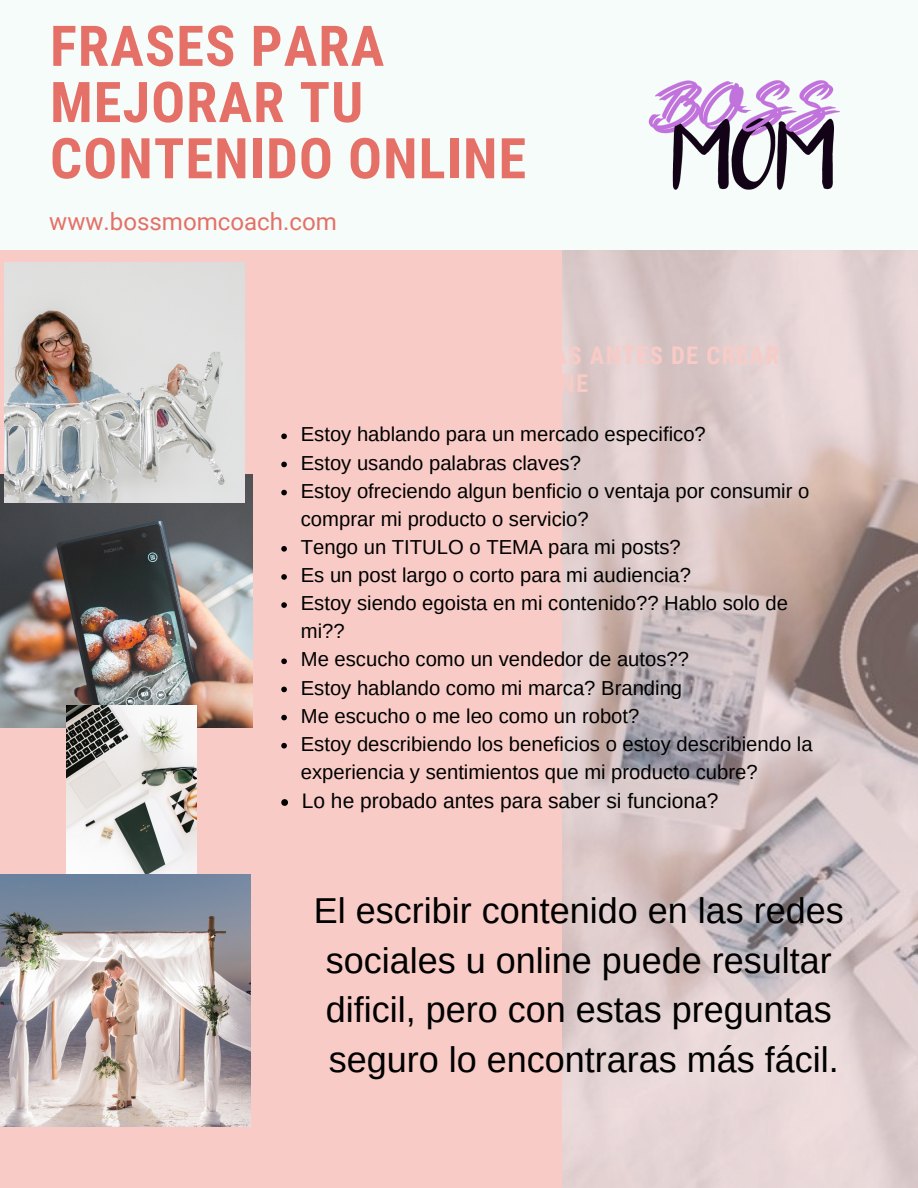
<style>
.page{position:relative;width:918px;height:1188px;background:#f8cbc6}
.page>*{position:absolute;margin:0;border:0;box-sizing:border-box;transform-origin:0 0}
.t1{font:700 56.25px/56.2px "Roboto Condensed";letter-spacing:.02em;color:#e47068}
.t2{font:36px/49.5px "Arimo";color:#000;text-align:center}
.t3{font:24.15px "Roboto";color:#e47068}
.t4{font:21px "Arimo";color:#000}
.t5{font:20.25px/28.2px "Arimo";color:#000}
</style>
<div class="page">
<div style="left:0;top:0;width:918px;height:250px;background:#f6fcf9"></div>
<img style="left:0;top:474px;width:253px;height:253px">
<img style="left:5px;top:262px;width:240px;height:240px">
<img style="left:66px;top:705px;width:131px;height:169px">
<img style="left:0;top:874px;width:250px;height:252px">
<img style="left:563px;top:250px;width:355px;height:938px">
<svg style="left:281px;top:434px;width:6px;height:5px"></svg>
<svg style="left:281px;top:462px;width:6px;height:5px"></svg>
<svg style="left:281px;top:490px;width:6px;height:5px"></svg>
<svg style="left:281px;top:546px;width:6px;height:6px"></svg>
<svg style="left:281px;top:574px;width:6px;height:6px"></svg>
<svg style="left:281px;top:602px;width:6px;height:6px"></svg>
<svg style="left:281px;top:659px;width:6px;height:5px"></svg>
<svg style="left:281px;top:687px;width:6px;height:5px"></svg>
<svg style="left:281px;top:715px;width:6px;height:5px"></svg>
<svg style="left:281px;top:743px;width:6px;height:6px"></svg>
<svg style="left:281px;top:799px;width:7px;height:7px"></svg>
<img style="left:648px;top:80px;width:192px;height:110px">
<h1 class="t1" style="left:50px;top:19px;width:478px">FRASES PARA<br>MEJORAR TU<br>CONTENIDO ONLINE</h1>
<p class="t3" style="left:49px;top:208px;width:289px">www.bossmomcoach.com</p>
<p class="t5" style="left:301px;top:420px;width:513px">Estoy hablando para un mercado especifico?<br>Estoy usando palabras claves?<br>Estoy ofreciendo algun benficio o ventaja por consumir o comprar mi producto o servicio?<br>Tengo un TITULO o TEMA para mi posts?<br>Es un post largo o corto para mi audiencia?<br>Estoy siendo egoista en mi contenido?? Hablo solo de mi??<br>Me escucho como un vendedor de autos??<br>Estoy hablando como mi marca? Branding<br>Me escucho o me leo como un robot?<br>Estoy describiendo los beneficios o estoy describiendo la experiencia y sentimientos que mi producto cubre?</p>
<p class="t4" style="left:302px;top:789px;width:418px">Lo he probado antes para saber si funciona?</p>
<h2 class="t2" style="left:314px;top:886px;width:531px">El escribir contenido en las redes sociales u online puede resultar dificil, pero con estas preguntas seguro lo encontraras más fácil.</h2>
</div>
